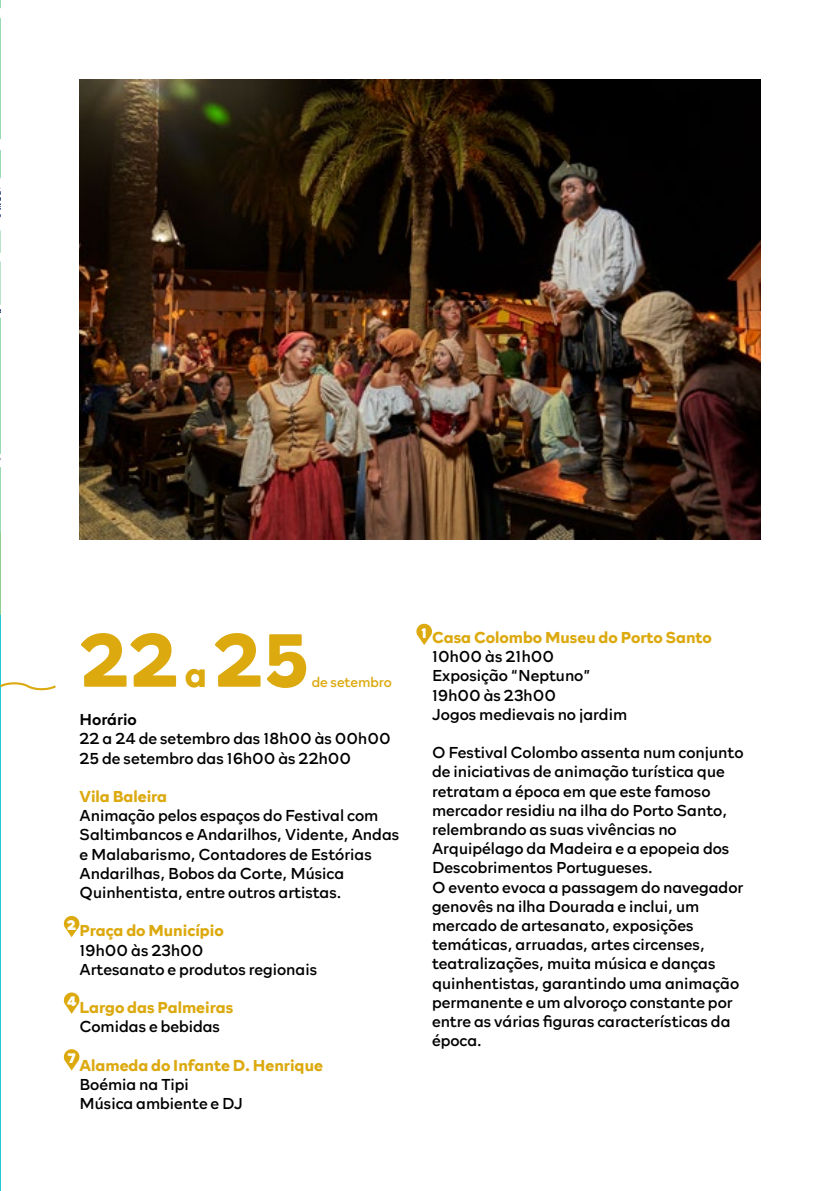
<style>
.page{position:relative;width:840px;height:1191px;background:#fff}
.page>*{position:absolute;margin:0;border:0;box-sizing:border-box;transform-origin:0 0}
.t1{font:700 76px "Rockford Sans";color:#dca90e}
.t2{font:16px/19.2px "Rockford Sans";color:#000}
.t3{font:700 16px "Rockford Sans";color:#dca90e}
.t4{font:500 16px "Rockford Sans";color:#000}
.t5{font:14px "Rockford Sans";color:#dca90e}
.t6{font:800 14px "Rockford Sans";color:#fff}
.s1{font-size:36px}
</style>
<div class="page">
<img style="left:79px;top:79px;width:681px;height:461px">
<hr style="left:0;top:0;width:1px;height:1191px;background:#1ecad3">
<svg style="left:63px;top:916px;width:17px;height:21px"></svg>
<svg style="left:416px;top:624px;width:16px;height:21px"></svg>
<svg style="left:63px;top:992px;width:17px;height:21px"></svg>
<svg style="left:63px;top:1049px;width:17px;height:21px"></svg>
<svg style="left:0;top:0;width:56px;height:691px"></svg>
<h1 class="t1" style="left:79px;top:603px;width:231px">22 <span class="s1">a</span> 25</h1>
<p class="t5" style="left:311px;top:671px;width:82px">de setembro</p>
<p class="t4" style="left:79px;top:707px;width:59px">Horário</p>
<p class="t2" style="left:79px;top:728px;width:312px">22 a 24 de setembro das 18h00 às 00h00<br>25 de setembro das 16h00 às 22h00</p>
<p class="t3" style="left:79px;top:784px;width:89px">Vila Baleira</p>
<p class="t2" style="left:79px;top:805px;width:321px">Animação pelos espaços do Festival com Saltimbancos e Andarilhos, Vidente, Andas e Malabarismo, Contadores de Estórias Andarilhas, Bobos da Corte, Música Quinhentista, entre outros artistas.</p>
<p class="t3" style="left:79px;top:919px;width:146px">Praça do Município</p>
<p class="t2" style="left:79px;top:939px;width:239px">19h00 às 23h00<br>Artesanato e produtos regionais</p>
<p class="t3" style="left:79px;top:995px;width:155px">Largo das Palmeiras</p>
<p class="t2" style="left:79px;top:1016px;width:142px">Comidas e bebidas</p>
<p class="t3" style="left:79px;top:1053px;width:245px">Alameda do Infante D. Henrique</p>
<p class="t2" style="left:79px;top:1073px;width:165px">Boémia na Tipi<br>Música ambiente e DJ</p>
<p class="t6" style="left:67px;top:914px;width:11px">2</p>
<p class="t6" style="left:67px;top:991px;width:11px">4</p>
<p class="t6" style="left:67px;top:1047px;width:10px">7</p>
<p class="t6" style="left:421px;top:622px;width:7px">1</p>
<p class="t3" style="left:432px;top:625px;width:281px">Casa Colombo Museu do Porto Santo</p>
<p class="t2" style="left:432px;top:646px;width:196px">10h00 às 21h00<br>Exposição “Neptuno”<br>19h00 às 23h00<br>Jogos medievais no jardim</p>
<p class="t2" style="left:432px;top:742px;width:313px">O Festival Colombo assenta num conjunto de iniciativas de animação turística que retratam a época em que este famoso mercador residiu na ilha do Porto Santo, relembrando as suas vivências no Arquipélago da Madeira e a epopeia dos Descobrimentos Portugueses.<br>O evento evoca a passagem do navegador genovês na ilha Dourada e inclui, um mercado de artesanato, exposições temáticas, arruadas, artes circenses, teatralizações, muita música e danças quinhentistas, garantindo uma animação permanente e um alvoroço constante por entre as várias figuras características da época.</p>
</div>
